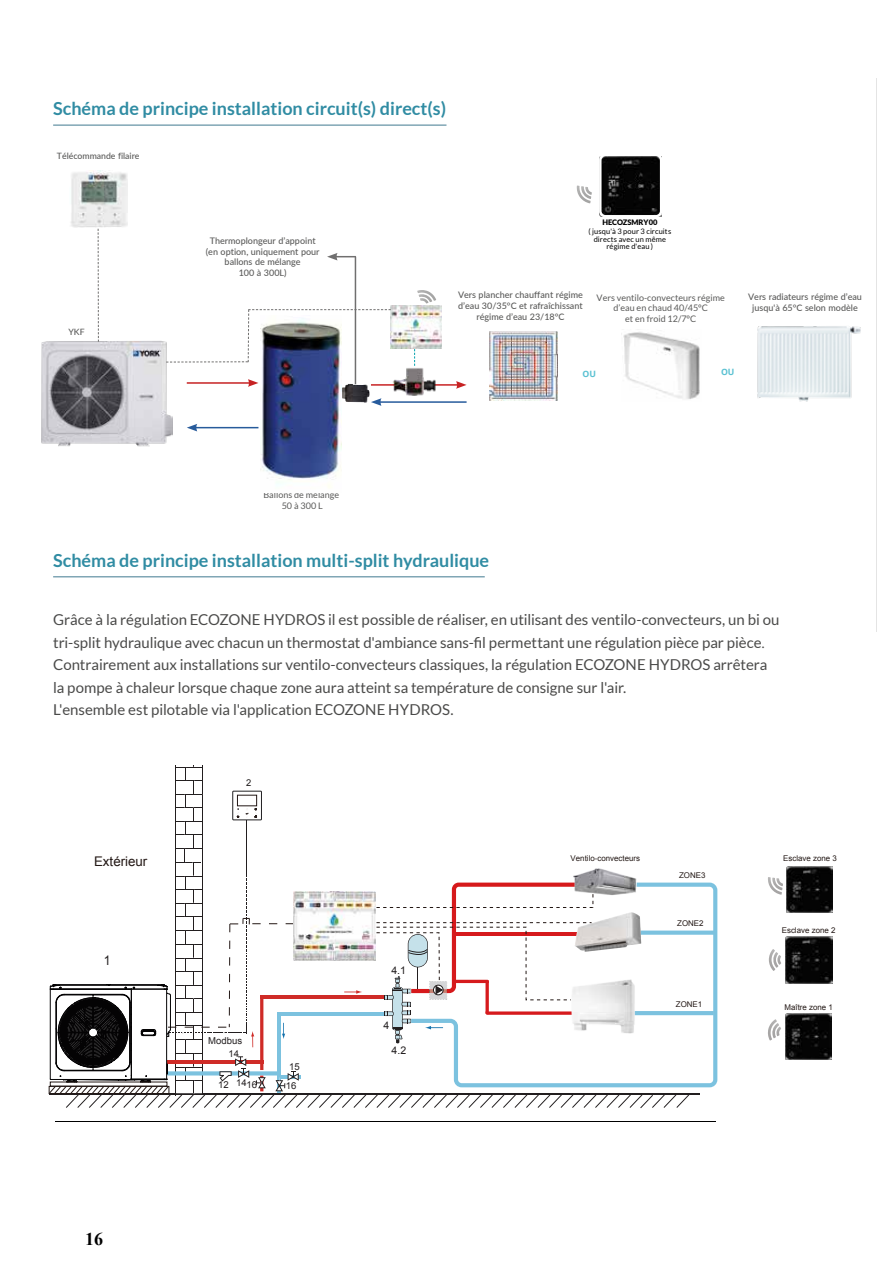
<style>
.page{position:relative;width:893px;height:1263px;background:#fff}
.page>*{position:absolute;margin:0;border:0;box-sizing:border-box;transform-origin:0 0}
.t1{font:700 18px "Lato";color:#308ca3}
.t2{font:700 18px "Times New Roman";color:#000}
.t3{font:15px/22.5px "Lato";letter-spacing:-.005em;color:#4a4a49}
.t4{font:13.35px "Arial";color:#231815}
.t5{font:13.35px "Arial";color:#221e1f;scale:.92 1}
.t6{font:10.5px "Arial";color:#221e1f}
.t7{font:9.6px "Arial";color:#221e1f}
.t8{font:9.45px "Arial";color:#221e1f}
.t9{font:500 9px/10.8px "Lato";color:#5a5a59;text-align:center}
.t10{font:9px/10.8px "Lato";color:#5a5a59;text-align:center}
.t11{font:500 8.7px "Lato";color:#5a5a59}
.t12{font:700 8.7px "Open Sans";color:#5ac1d2}
.t13{font:7.95px "Arial";color:#231815}
.t14{font:7.5px/7.5px "Lato";letter-spacing:.015em;color:#000;text-align:center}
.t15{font:900 7.5px "Lato";color:#000}
.s1{font-family:"Minion Pro"}
</style>
<div class="page">
<hr style="left:53px;top:124px;width:393px;height:2px;background:#80a6b5">
<img style="left:342px;top:384px;width:28px;height:19px">
<hr style="left:187px;top:382px;width:63px;height:2px;background:#c62223">
<svg style="left:248px;top:379px;width:10px;height:8px"></svg>
<hr style="left:371px;top:384px;width:87px;height:2px;background:#c72223">
<svg style="left:456px;top:381px;width:11px;height:8px"></svg>
<hr style="left:195px;top:427px;width:63px;height:1px;background:#275b9b">
<svg style="left:187px;top:424px;width:10px;height:7px"></svg>
<hr style="left:379px;top:401px;width:88px;height:2px;background:#275b9c">
<svg style="left:371px;top:398px;width:10px;height:8px"></svg>
<svg style="left:327px;top:253px;width:29px;height:7px"></svg>
<hr style="left:355px;top:257px;width:1px;height:127px;background:#706f6f">
<img style="left:490px;top:331px;width:67px;height:69px">
<img style="left:392px;top:364px;width:46px;height:32px">
<img style="left:261px;top:363px;width:81px;height:125px">
<img style="left:621px;top:332px;width:79px;height:67px">
<img style="left:757px;top:326px;width:104px;height:76px">
<img style="left:391px;top:305px;width:51px;height:43px">
<svg style="left:417px;top:290px;width:19px;height:13px"></svg>
<img style="left:41px;top:341px;width:131px;height:106px">
<img style="left:71px;top:170px;width:56px;height:58px">
<svg style="left:166px;top:309px;width:225px;height:54px"></svg>
<svg style="left:414px;top:349px;width:1px;height:17px"></svg>
<svg style="left:98px;top:229px;width:1px;height:113px"></svg>
<svg style="left:576px;top:186px;width:16px;height:17px"></svg>
<img style="left:600px;top:156px;width:62px;height:60px">
<div style="left:599px;top:154px;width:63px;height:63px;border:2px solid #fff;border-radius:5px"></div>
<hr style="left:53px;top:576px;width:432px;height:1px;background:#80a6b5">
<hr style="left:56px;top:1121px;width:61px;height:1px;background:#000">
<hr style="left:118px;top:1121px;width:267px;height:1px;background:#000">
<hr style="left:385px;top:1121px;width:63px;height:1px;background:#000">
<hr style="left:449px;top:1121px;width:266px;height:1px;background:#000">
<hr style="left:49px;top:1093px;width:651px;height:2px;background:#221e1f">
<svg style="left:689px;top:882px;width:29px;height:206px"></svg>
<div style="left:641px;top:930px;width:74px;height:5px;background:#7cc2df"></div>
<hr style="left:634px;top:1011px;width:80px;height:4px;background:#7cc2df">
<img style="left:785px;top:1013px;width:47px;height:46px">
<img style="left:786px;top:937px;width:46px;height:46px">
<img style="left:786px;top:867px;width:47px;height:46px">
<svg style="left:768px;top:1019px;width:13px;height:21px"></svg>
<svg style="left:769px;top:949px;width:12px;height:22px"></svg>
<svg style="left:768px;top:877px;width:15px;height:18px"></svg>
<svg style="left:48px;top:766px;width:641px;height:342px"></svg>
<p class="t1" style="left:53px;top:98px;width:394px">Schéma de principe installation circuit(s) direct(s)</p>
<p class="t11" style="left:57px;top:149px;width:84px">Télécommande filaire</p>
<p class="t11" style="left:68px;top:326px;width:18px">YKF</p>
<p class="t9" style="left:206px;top:235px;width:115px">Thermoplongeur d’appoint (en option, uniquement pour ballons de mélange<br>100 à 300L)</p>
<p class="t10" style="left:263px;top:489px;width:77px">Ballons de mélange<br>50 à 300 L</p>
<p class="t15" style="left:602px;top:218px;width:57px">HECOZSMRY00</p>
<p class="t14" style="left:588px;top:228px;width:84px">( jusqu'à 3 pour 3 circuits directs avec un même régime d'eau )</p>
<p class="t9" style="left:458px;top:289px;width:126px">Vers plancher chauffant régime d’eau 30/35°C et rafraîchissant régime d’eau 23/18°C</p>
<p class="t10" style="left:597px;top:292px;width:130px">Vers ventilo-convecteurs régime d’eau en chaud 40/45°C<br>et en froid 12/7°C</p>
<p class="t9" style="left:748px;top:291px;width:115px">Vers radiateurs régime d’eau jusqu'à 65°C selon modèle</p>
<p class="t12" style="left:582px;top:367px;width:15px">OU</p>
<p class="t12" style="left:721px;top:366px;width:15px">OU</p>
<p class="t1" style="left:53px;top:550px;width:438px">Schéma de principe installation multi-split hydraulique</p>
<p class="t3" style="left:53px;top:608px;width:728px">Grâce à la régulation ECOZONE HYDROS il est possible de réaliser, en utilisant des ventilo-convecteurs, un bi ou tri-split hydraulique avec chacun un thermostat d'ambiance sans-fil permettant une régulation pièce par pièce<span class="s1">.<br></span>Contrairement aux installations sur ventilo-convecteurs classiques, la régulation ECOZONE HYDROS arrêtera la pompe à chaleur lorsque chaque zone aura atteint sa température de consigne sur l'air.<br>L'ensemble est pilotable via l'application ECOZONE HYDROS.</p>
<p class="t4" style="left:94px;top:853px;width:55px">Extérieur</p>
<p class="t5" style="left:104px;top:951px;width:9px">1</p>
<p class="t2" style="left:85px;top:1226px;width:19px">16</p>
<p class="t8" style="left:246px;top:777px;width:7px">2</p>
<p class="t7" style="left:208px;top:1034px;width:35px">Modbus</p>
<p class="t7" style="left:228px;top:1048px;width:12px">14</p>
<p class="t7" style="left:218px;top:1079px;width:40px">12 1416</p>
<p class="t7" style="left:289px;top:1060px;width:12px">15</p>
<p class="t7" style="left:286px;top:1079px;width:12px">16</p>
<p class="t6" style="left:391px;top:964px;width:16px">4.1</p>
<p class="t6" style="left:383px;top:1019px;width:7px">4</p>
<p class="t6" style="left:392px;top:1043px;width:16px">4.2</p>
<p class="t13" style="left:571px;top:853px;width:71px">Ventilo-convecteurs</p>
<p class="t13" style="left:783px;top:853px;width:55px">Esclave zone 3</p>
<p class="t13" style="left:679px;top:870px;width:28px">ZONE3</p>
<p class="t13" style="left:677px;top:918px;width:28px">ZONE2</p>
<p class="t13" style="left:676px;top:999px;width:28px">ZONE1</p>
<p class="t13" style="left:782px;top:925px;width:55px">Esclave zone 2</p>
<p class="t13" style="left:784px;top:1002px;width:50px">Maître zone 1</p>
</div>
